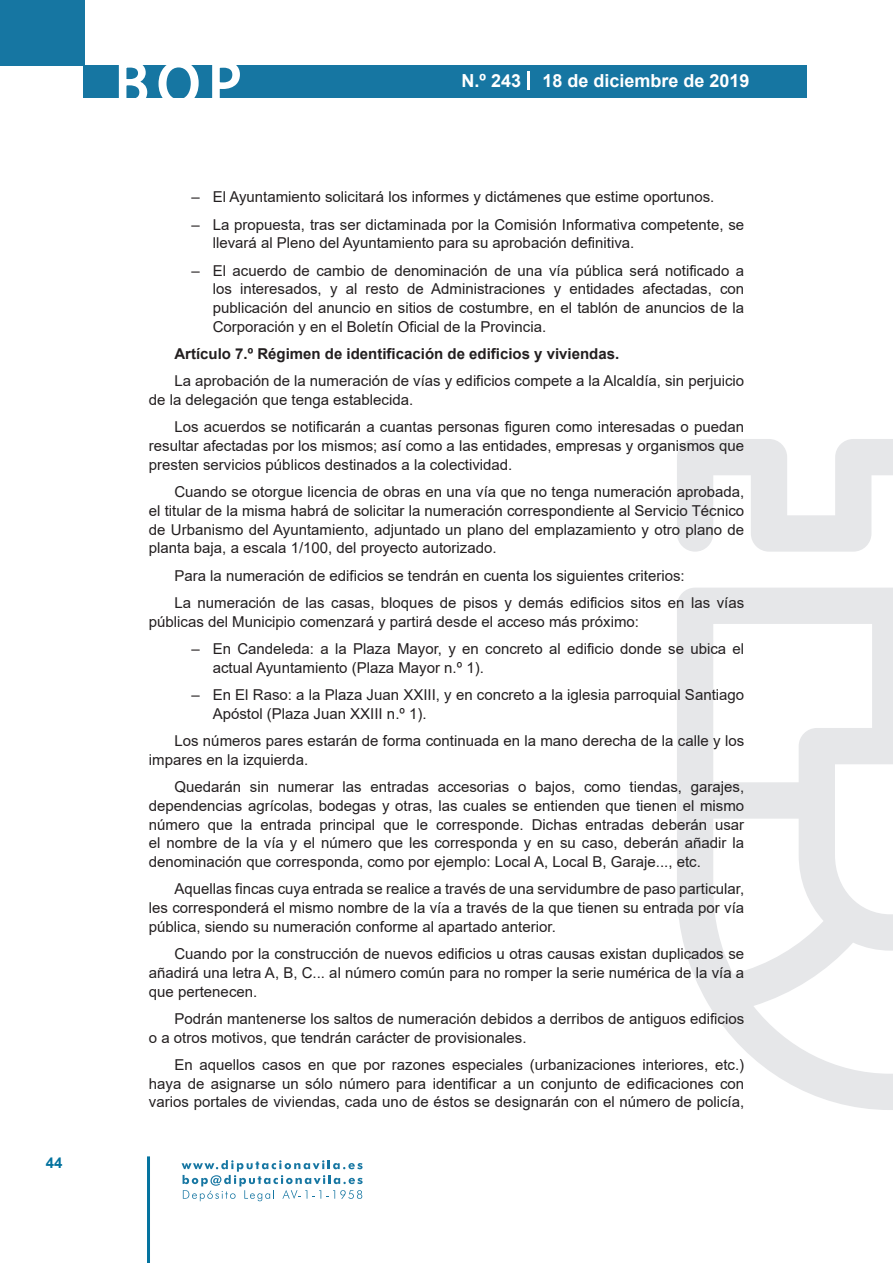
<style>
.page{position:relative;width:893px;height:1263px;background:#fff}
.page>*{position:absolute;margin:0;border:0;box-sizing:border-box;transform-origin:0 0}
.t1{font:500 61.5px "Avant Garde";color:#fff}
.t2{font:700 18px "Arial";color:#fff}
.texto_normal{font:15px/18.8px "Arial";color:#231f20}
.texto_normal-2{font:700 15px "Arial";color:#231f20}
.t3{font:700 15px "Arial";color:#04739f}
</style>
<div class="page">
<div style="left:0;top:0;width:85px;height:65px;background:#1676a2"></div>
<div style="left:84px;top:65px;width:723px;height:33px;background:#1676a2"></div>
<svg style="left:118px;top:65px;width:30px;height:33px"></svg>
<svg style="left:158px;top:65px;width:41px;height:33px"></svg>
<svg style="left:212px;top:65px;width:28px;height:33px"></svg>
<svg style="left:182px;top:1160px;width:181px;height:41px"></svg>
<hr style="left:147px;top:1156px;width:3px;height:107px;background:#04739f">
<svg style="left:528px;top:71px;width:2px;height:19px"></svg>
<svg style="left:677px;top:439px;width:216px;height:671px"></svg>
<p class="t3" style="left:46px;top:1152px;width:18px">44</p>
<h1 class="t1" style="left:115px;top:46px;width:128px">BOP</h1>
<p class="t2" style="left:462px;top:68px;width:289px">N.º 243 18 de diciembre de 2019</p>
<p class="texto_normal" style="left:191px;top:188px;width:524px">– El Ayuntamiento solicitará los informes y dictámenes que estime oportunos.</p>
<p class="texto_normal" style="left:213px;top:215px;width:533px;text-indent:-21px">– La propuesta, tras ser dictaminada por la Comisión Informativa competente, se llevará al Pleno del Ayuntamiento para su aprobación definitiva.</p>
<p class="texto_normal" style="left:213px;top:261px;width:533px;text-align:justify;text-indent:-21px">– El acuerdo de cambio de denominación de una vía pública será notificado a los interesados, y al resto de Administraciones y entidades afectadas, con publicación del anuncio en sitios de costumbre, en el tablón de anuncios de la Corporación y en el Boletín Oficial de la Provincia.</p>
<p class="texto_normal-2" style="left:174px;top:343px;width:446px">Artículo 7.º Régimen de identificación de edificios y viviendas.</p>
<p class="texto_normal" style="left:149px;top:372px;width:597px;text-indent:26px">La aprobación de la numeración de vías y edificios compete a la Alcaldía, sin perjuicio de la delegación que tenga establecida.</p>
<p class="texto_normal" style="left:149px;top:418px;width:597px;text-align:justify;text-indent:26px">Los acuerdos se notificarán a cuantas personas figuren como interesadas o puedan resultar afectadas por los mismos; así como a las entidades, empresas y organismos que presten servicios públicos destinados a la colectividad.</p>
<p class="texto_normal" style="left:149px;top:482px;width:597px;text-align:justify;text-indent:26px">Cuando se otorgue licencia de obras en una vía que no tenga numeración aprobada, el titular de la misma habrá de solicitar la numeración correspondiente al Servicio Técnico de Urbanismo del Ayuntamiento, adjuntado un plano del emplazamiento y otro plano de planta baja, a escala 1/100, del proyecto autorizado.</p>
<p class="texto_normal" style="left:174px;top:566px;width:512px">Para la numeración de edificios se tendrán en cuenta los siguientes criterios:</p>
<p class="texto_normal" style="left:149px;top:593px;width:597px;text-indent:26px">La numeración de las casas, bloques de pisos y demás edificios sitos en las vías públicas del Municipio comenzará y partirá desde el acceso más próximo:</p>
<p class="texto_normal" style="left:213px;top:639px;width:533px;text-indent:-21px">– En Candeleda: a la Plaza Mayor, y en concreto al edificio donde se ubica el actual Ayuntamiento (Plaza Mayor n.º 1).</p>
<p class="texto_normal" style="left:213px;top:685px;width:533px;text-indent:-21px">– En El Raso: a la Plaza Juan XXIII, y en concreto a la iglesia parroquial Santiago<br>Apóstol (Plaza Juan XXIII n.º 1).</p>
<p class="texto_normal" style="left:149px;top:731px;width:597px;text-indent:26px">Los números pares estarán de forma continuada en la mano derecha de la calle y los impares en la izquierda.</p>
<p class="texto_normal" style="left:149px;top:777px;width:597px;text-align:justify;text-indent:26px">Quedarán sin numerar las entradas accesorias o bajos, como tiendas, garajes, dependencias agrícolas, bodegas y otras, las cuales se entienden que tienen el mismo número que la entrada principal que le corresponde. Dichas entradas deberán usar el nombre de la vía y el número que les corresponda y en su caso, deberán añadir la denominación que corresponda, como por ejemplo: Local A, Local B, Garaje..., etc.</p>
<p class="texto_normal" style="left:149px;top:879px;width:597px;text-align:justify;text-indent:26px">Aquellas fincas cuya entrada se realice a través de una servidumbre de paso particular, les corresponderá el mismo nombre de la vía a través de la que tienen su entrada por vía pública, siendo su numeración conforme al apartado anterior.</p>
<p class="texto_normal" style="left:149px;top:944px;width:597px;text-align:justify;text-indent:26px">Cuando por la construcción de nuevos edificios u otras causas existan duplicados se añadirá una letra A, B, C... al número común para no romper la serie numérica de la vía a que pertenecen.</p>
<p class="texto_normal" style="left:149px;top:1009px;width:597px;text-indent:26px">Podrán mantenerse los saltos de numeración debidos a derribos de antiguos edificios o a otros motivos, que tendrán carácter de provisionales.</p>
<p class="texto_normal" style="left:149px;top:1055px;width:597px;text-align:justify;text-indent:26px">En aquellos casos en que por razones especiales (urbanizaciones interiores, etc.) haya de asignarse un sólo número para identificar a un conjunto de edificaciones con varios portales de viviendas, cada uno de éstos se designarán con el número de policía,</p>
</div>
